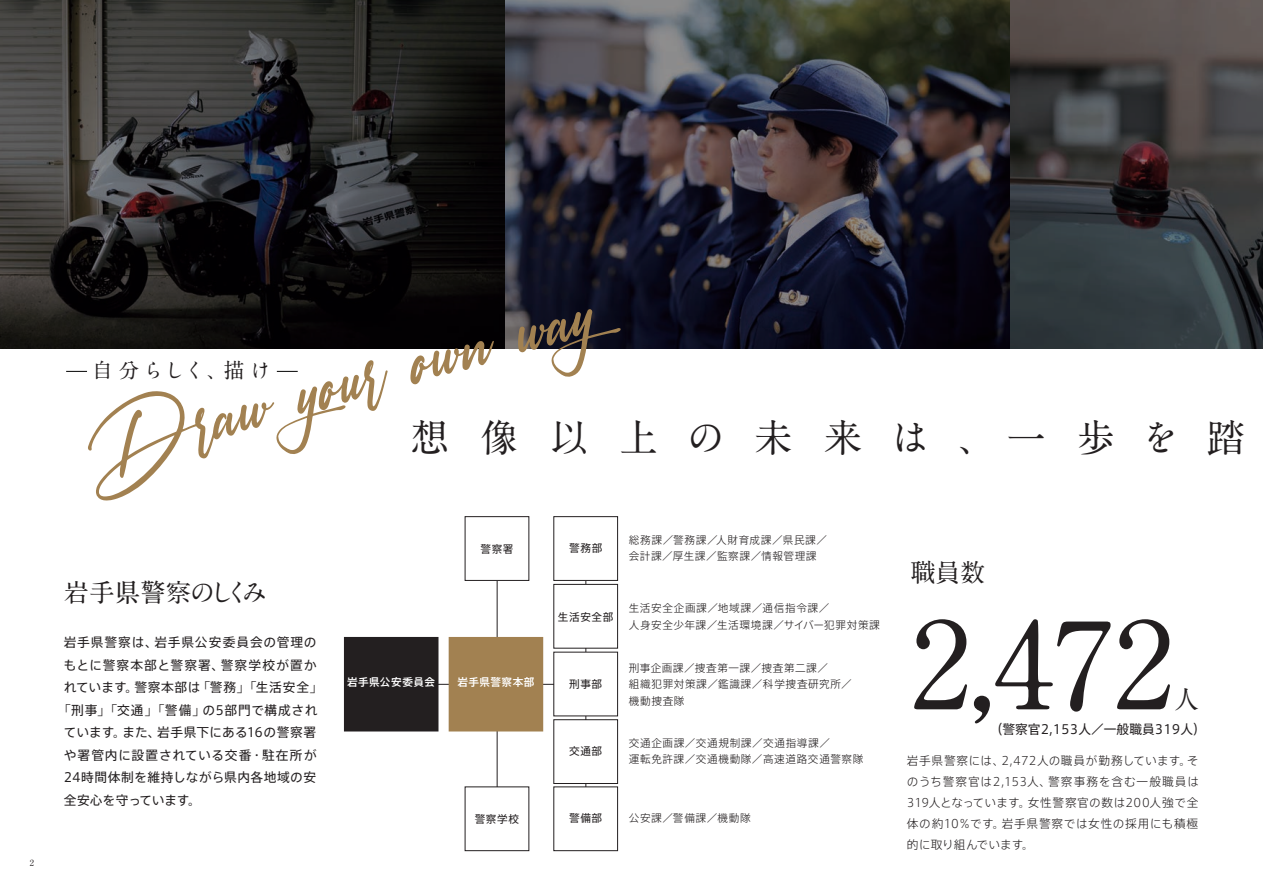
<style>
.page{position:relative;width:1263px;height:893px;background:#fff}
.page>*{position:absolute;margin:0;border:0;box-sizing:border-box;transform-origin:0 0}
.t1{font:700 120.45px "A1 Mincho Std";color:#231f20}
.t2{font:700 38.25px "A1 Mincho Std";color:#231f20}
.t3{font:700 25.5px "A1 Mincho Std";letter-spacing:-.035em;color:#231f20}
.t4{font:700 20.7px "A1 Mincho Std";letter-spacing:.18em;color:#231f20}
.t5{font:12.75px/22.5px "Axis Std";letter-spacing:.04em;color:#231f20}
.t6{font:12.75px/22.5px "Axis Std";letter-spacing:.065em;color:#231f20}
.t7{font:12.75px "Axis Std";color:#231f20}
.t8{font:12.75px "Axis Std";letter-spacing:.06em;color:#231f20}
.t9{font:12.75px "Axis Std";letter-spacing:.085em;color:#231f20}
.t10{font:300 11.7px/21px "Axis Std";letter-spacing:.04em;color:#231f20}
.t11{font:300 11.7px/21px "Axis Std";letter-spacing:.01em;color:#231f20}
.t12{font:300 11.7px "Axis Std";letter-spacing:.08em;color:#231f20}
.t13{font:300 10.65px/16.5px "Axis Std";letter-spacing:.055em;color:#231f20}
.t14{font:10.65px "Axis Std";letter-spacing:.05em;color:#231f20}
.t15{font:500 10.65px "Axis Std";letter-spacing:.045em;color:#fff}
.t16{font:700 8.55px "A1 Mincho Std";color:#231f20}
</style>
<div class="page">
<hr style="left:364px;top:684px;width:199px;height:1px;background:#231f20">
<hr style="left:586px;top:575px;width:1px;height:214px;background:#231f20">
<hr style="left:497px;top:523px;width:1px;height:318px;background:#231f20">
<svg style="left:0;top:0;width:1263px;height:349px;background:#2c2c30"></svg>
<svg style="left:66px;top:360px;width:322px;height:141px"></svg>
<svg style="left:410px;top:341px;width:84px;height:43px"></svg>
<svg style="left:518px;top:309px;width:103px;height:68px"></svg>
<div style="left:344px;top:637px;width:94px;height:94px;background:#231f20"></div>
<div style="left:449px;top:637px;width:94px;height:94px;background:#a28151"></div>
<div style="left:554px;top:517px;width:64px;height:63px;background:#fff"></div>
<div style="left:554px;top:516px;width:64px;height:65px;border:1px solid #231f20"></div>
<div style="left:554px;top:584px;width:64px;height:64px;background:#fff"></div>
<div style="left:554px;top:584px;width:64px;height:64px;border:1px solid #231f20"></div>
<div style="left:465px;top:517px;width:64px;height:63px;background:#fff"></div>
<div style="left:465px;top:516px;width:64px;height:65px;border:1px solid #231f20"></div>
<div style="left:465px;top:787px;width:64px;height:64px;background:#fff"></div>
<div style="left:554px;top:652px;width:64px;height:64px;background:#fff"></div>
<div style="left:554px;top:720px;width:64px;height:63px;background:#fff"></div>
<div style="left:554px;top:719px;width:64px;height:65px;border:1px solid #231f20"></div>
<div style="left:554px;top:787px;width:64px;height:64px;border:1px solid #231f20"></div>
<h3 class="t4" style="left:92px;top:354px;width:137px">自分らしく、</h3>
<h3 class="t4" style="left:224px;top:354px;width:48px">描け</h3>
<h2 class="t2" style="left:411px;top:406px;width:40px">想</h2>
<h2 class="t2" style="left:480px;top:406px;width:40px">像</h2>
<h2 class="t2" style="left:550px;top:406px;width:40px">以</h2>
<h2 class="t2" style="left:620px;top:406px;width:40px">上</h2>
<h2 class="t2" style="left:687px;top:406px;width:40px">の</h2>
<h2 class="t2" style="left:754px;top:406px;width:40px">未</h2>
<h2 class="t2" style="left:824px;top:406px;width:40px">来</h2>
<h2 class="t2" style="left:891px;top:406px;width:40px">は</h2>
<h2 class="t2" style="left:958px;top:406px;width:89px">、一</h2>
<h2 class="t2" style="left:1077px;top:406px;width:40px">歩</h2>
<h2 class="t2" style="left:1141px;top:406px;width:40px">を</h2>
<h2 class="t2" style="left:1206px;top:406px;width:40px">踏</h2>
<p class="t16" style="left:30px;top:856px;width:6px">2</p>
<h3 class="t3" style="left:64px;top:571px;width:205px">岩手県警察のしくみ</h3>
<p class="t5" style="left:64px;top:630px;width:96px">岩手県警察は、</p>
<p class="t8" style="left:155px;top:633px;width:164px">岩手県公安委員会の管理の</p>
<p class="t9" style="left:221px;top:656px;width:97px">警察学校が置か</p>
<p class="t6" style="left:197px;top:653px;width:127px;text-indent:-134px">もとに警察本部と警察署、<br>「警務」「生活安全「</p>
<p class="t5" style="left:134px;top:675px;width:67px">警察本部は</p>
<p class="t5" style="left:64px;top:675px;width:76px">れています。</p>
<p class="t5" style="left:157px;top:698px;width:161px;text-indent:-99px">「刑事」「交通」「警備」<br>岩手県下にある16の警察署</p>
<p class="t5" style="left:203px;top:698px;width:116px">の5部門で構成され</p>
<p class="t5" style="left:64px;top:720px;width:254px">ています。<br>や署管内に設置されている交番・駐在所が<br>24時間体制を維持しながら県内各地域の安全安心を守っています。</p>
<p class="t5" style="left:122px;top:720px;width:40px">また、</p>
<p class="t14" style="left:480px;top:541px;width:34px">警察署</p>
<p class="t15" style="left:347px;top:674px;width:89px">岩手県公安委員会</p>
<p class="t15" style="left:457px;top:674px;width:79px">岩手県警察本部</p>
<p class="t14" style="left:475px;top:811px;width:46px">警察学校</p>
<p class="t14" style="left:569px;top:540px;width:35px">警務部</p>
<p class="t13" style="left:629px;top:531px;width:90px">総務課／警務課／</p>
<p class="t13" style="left:716px;top:531px;width:113px">人財育成課／県民課／</p>
<p class="t13" style="left:629px;top:547px;width:189px">会計課／厚生課／監察課／情報管理課</p>
<p class="t14" style="left:558px;top:609px;width:57px">生活安全部</p>
<p class="t14" style="left:569px;top:676px;width:34px">刑事部</p>
<p class="t14" style="left:569px;top:743px;width:35px">交通部</p>
<p class="t13" style="left:629px;top:600px;width:202px">生活安全企画課／地域課／通信指令課／</p>
<p class="t13" style="left:629px;top:616px;width:253px">人身安全少年課／生活環境課／サイバー犯罪対策課</p>
<p class="t13" style="left:629px;top:659px;width:225px">刑事企画課／捜査第一課／捜査第二課／<br>組織犯罪対策課／鑑識課／科学捜査研究所／機動捜査隊</p>
<p class="t13" style="left:629px;top:734px;width:203px">交通企画課／交通規制課／交通指導課／</p>
<p class="t13" style="left:629px;top:750px;width:236px">運転免許課／交通機動隊／高速道路交通警察隊</p>
<p class="t14" style="left:569px;top:810px;width:35px">警備部</p>
<p class="t13" style="left:629px;top:809px;width:123px">公安課／警備課／機動隊</p>
<h3 class="t3" style="left:910px;top:552px;width:76px">職員数</h3>
<h1 class="t1" style="left:910px;top:566px;width:265px">2,472</h1>
<h3 class="t3" style="left:1174px;top:679px;width:27px">人</h3>
<p class="t7" style="left:990px;top:719px;width:218px">（警察官2,153人／一般職員319人(</p>
<p class="t10" style="left:1001px;top:749px;width:191px">2,472人の職員が勤務しています。</p>
<p class="t10" style="left:907px;top:749px;width:99px">岩手県警察には、</p>
<p class="t10" style="left:1187px;top:749px;width:13px">そ</p>
<p class="t10" style="left:1028px;top:770px;width:172px;text-indent:-121px">のうち警察官は2,153人、<br>女性警察官の数は200人強で全</p>
<p class="t12" style="left:1048px;top:773px;width:152px">警察事務を含む一般職員は</p>
<p class="t10" style="left:1002px;top:791px;width:198px;text-indent:-95px">319人となっています。<br>岩手県警察では女性の採用にも積極</p>
<p class="t11" style="left:907px;top:812px;width:128px">体の約10％です。<br>的に取り組んでいます。</p>
</div>
